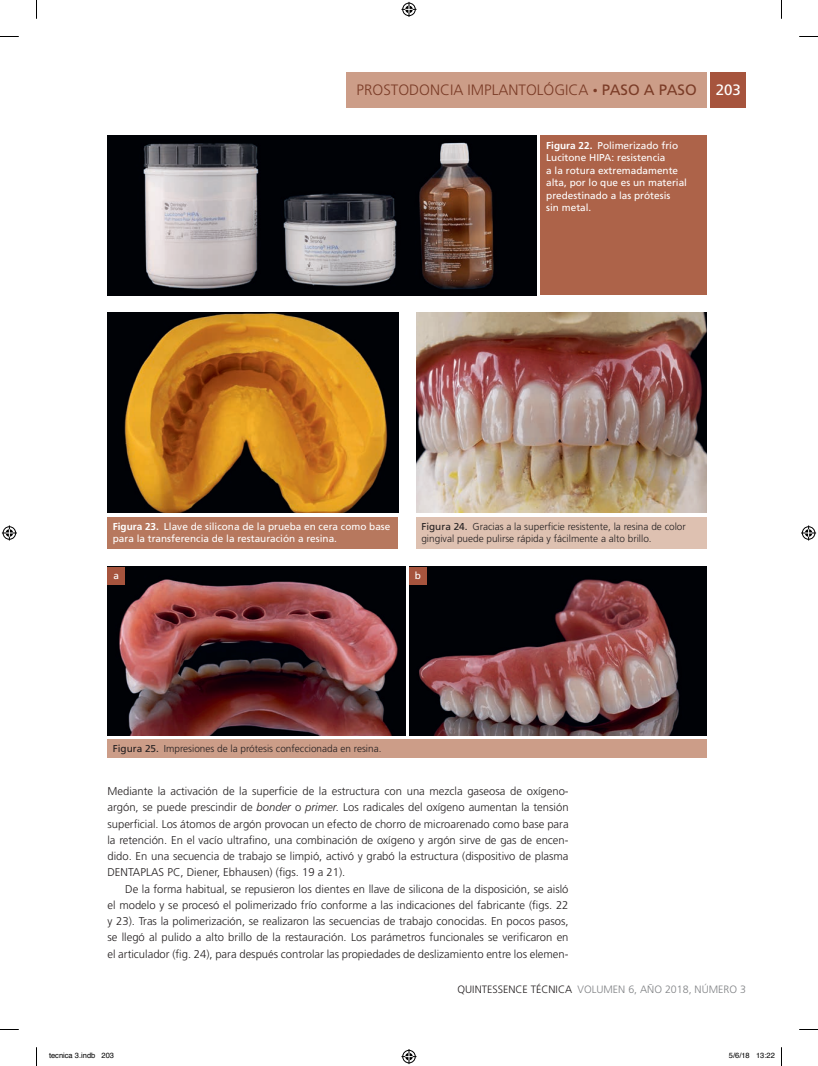
<style>
.page{position:relative;width:818px;height:1066px;background:#fff}
.page>*{position:absolute;margin:0;border:0;box-sizing:border-box;transform-origin:0 0}
.t1{font:300 15px "Frutiger LT Std";color:#7b3c27}
.t2{font:15px "Frutiger LT Std";color:#fff}
.t3{font:300 11.25px/16.2px "Frutiger LT Std";color:#231f20;text-align:justify}
.t4{font:300 10.62px "Frutiger LT Std";color:#808285}
.t5{font:10px/12.5px "Frutiger LT Std";color:#fff}
.t6{font:300 10px/12.5px "Frutiger LT Std";color:#231f20}
.t7{font:7.5px "Helvetica";color:#000}
.s1{font-weight:400;font-size:10px}
.s2{font-weight:400}
.s3{font-weight:700}
.s4{font-style:italic}
.s5{color:#231f20}
</style>
<div class="page">
<div style="left:710px;top:72px;width:35px;height:35px;background:#a6543d"></div>
<div style="left:346px;top:72px;width:360px;height:35px;background:#cc9d88"></div>
<div style="left:416px;top:517px;width:290px;height:31px;background:#dec1b1"></div>
<div style="left:107px;top:517px;width:291px;height:31px;background:#b7785e"></div>
<div style="left:540px;top:136px;width:166px;height:159px;background:#ad6349"></div>
<div style="left:107px;top:738px;width:599px;height:19px;background:#cc9d88"></div>
<img style="left:107px;top:136px;width:429px;height:159px">
<img style="left:416px;top:313px;width:290px;height:199px">
<img style="left:107px;top:566px;width:298px;height:168px">
<img style="left:107px;top:313px;width:291px;height:199px">
<img style="left:409px;top:566px;width:297px;height:168px">
<div style="left:107px;top:566px;width:18px;height:18px;background:#a6543d"></div>
<div style="left:409px;top:566px;width:17px;height:18px;background:#a6543d"></div>
<svg style="left:0;top:36px;width:19px;height:1px"></svg>
<svg style="left:799px;top:36px;width:18px;height:1px"></svg>
<svg style="left:36px;top:0;width:1px;height:19px"></svg>
<svg style="left:36px;top:1047px;width:1px;height:18px"></svg>
<svg style="left:401px;top:2px;width:15px;height:15px"></svg>
<svg style="left:401px;top:1049px;width:15px;height:14px"></svg>
<svg style="left:2px;top:525px;width:15px;height:15px"></svg>
<svg style="left:801px;top:525px;width:14px;height:15px"></svg>
<h1 class="t1" style="left:356px;top:82px;width:341px">PROSTODONCIA IMPLANTOLÓGICA <span class="s1">•</span> <span class="s2">PASO A PASO</span></h1>
<h1 class="t2" style="left:715px;top:81px;width:27px">203</h1>
<p class="t5" style="left:546px;top:139px;width:142px"><span class="s3">Figura 22.</span> Polimerizado frío<br>Lucitone HIPA: resistencia<br>a la rotura extremadamente alta, por lo que es un material predestinado a las prótesis<br>sin metal.</p>
<p class="t5" style="left:113px;top:520px;width:279px"><span class="s3">Figura 23.</span> Llave de silicona de la prueba en cera como base para la transferencia de la restauración a resina.</p>
<p class="t6" style="left:421px;top:520px;width:266px"><span class="s2">Figura 24.</span> Gracias a la superficie resistente, la resina de color gingival puede pulirse rápida y fácilmente a alto brillo.</p>
<p class="t5" style="left:113px;top:569px;width:7px">a</p>
<p class="t5" style="left:414px;top:569px;width:8px">b</p>
<p class="t6" style="left:113px;top:742px;width:270px"><span class="s2">Figura 25.</span> Impresiones de la prótesis confeccionada en resina.</p>
<p class="t3" style="left:107px;top:782px;width:462px">Mediante la activación de la superficie de la estructura con una mezcla gaseosa de oxígeno&shy;argón, se puede prescindir de <span class="s4">bonder</span> o <span class="s4">primer.</span> Los radicales del oxígeno aumentan la tensión superficial. Los átomos de argón provocan un efecto de chorro de microarenado como base para la retención. En el vacío ultrafino, una combinación de oxígeno y argón sirve de gas de encen&shy;dido. En una secuencia de trabajo se limpió, activó y grabó la estructura (dispositivo de plasma DENTAPLAS PC, Diener, Ebhausen) (figs. 19 a 21).</p>
<p class="t3" style="left:107px;top:880px;width:462px;text-indent:18px">De la forma habitual, se repusieron los dientes en llave de silicona de la disposición, se aisló el modelo y se procesó el polimerizado frío conforme a las indicaciones del fabricante (figs. 22 y 23). Tras la polimerización, se realizaron las secuencias de trabajo conocidas. En pocos pasos, se llegó al pulido a alto brillo de la restauración. Los parámetros funcionales se verificaron en el articulador (fig. 24), para después controlar las propiedades de deslizamiento entre los elemen-</p>
<p class="t4" style="left:457px;top:982px;width:290px"><span class="s5">QUINTESSENCE TÉCNICA</span> VOLUMEN 6, AÑO 2018, NÚMERO 3</p>
<p class="t7" style="left:49px;top:1049px;width:67px">tecnica 3.indb 203</p>
<p class="t7" style="left:728px;top:1049px;width:47px">5/6/18 13:22</p>
</div>
